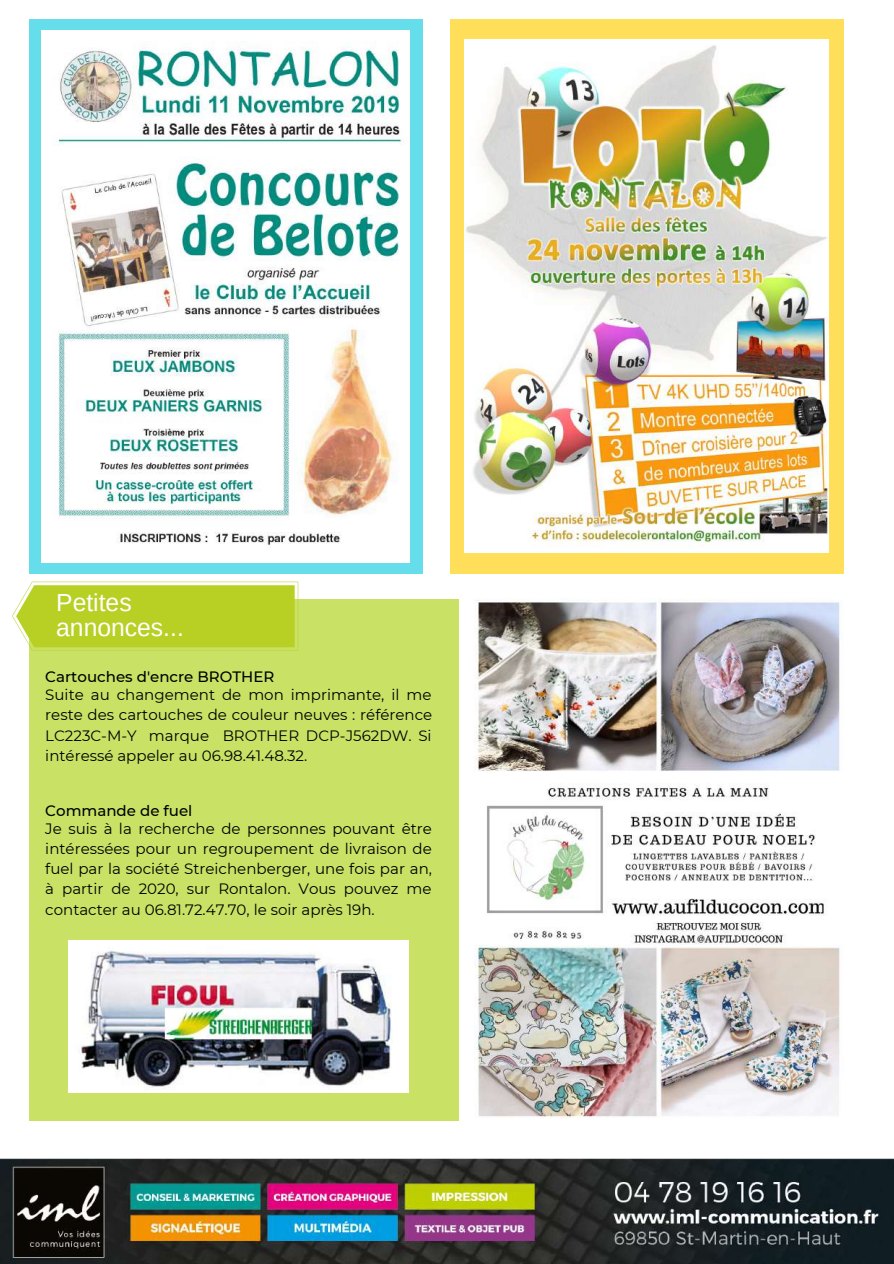
<style>
.page{position:relative;width:894px;height:1264px;background:#fff}
.page>*{position:absolute;margin:0;border:0;box-sizing:border-box;transform-origin:0 0}
.t1{font:24.75px/24.9px "Arimo";color:#fff}
.t2{font:15px/20.2px "Montserrat";color:#000;text-align:justify}
.t3{font:500 15px "Montserrat";color:#000}
</style>
<div class="page">
<img style="left:0;top:1158px;width:893px;height:105px">
<div style="left:29px;top:19px;width:393px;height:554px;background:#66ddea"></div>
<img style="left:42px;top:30px;width:367px;height:532px">
<div style="left:450px;top:19px;width:393px;height:554px;background:#ffde59"></div>
<img style="left:465px;top:40px;width:363px;height:512px">
<div style="left:29px;top:598px;width:429px;height:522px;background:#c9e265"></div>
<svg style="left:12px;top:581px;width:286px;height:69px;background:#bfd43b"></svg>
<img style="left:69px;top:940px;width:340px;height:152px">
<img style="left:474px;top:600px;width:366px;height:518px">
<h1 class="t1" style="left:56px;top:590px;width:129px">Petites annonces...</h1>
<p class="t3" style="left:45px;top:667px;width:230px">Cartouches d'encre BROTHER</p>
<p class="t2" style="left:45px;top:684px;width:388px">Suite au changement de mon imprimante, il me reste des cartouches de couleur neuves : référence LC223C-M-Y marque BROTHER DCP-J562DW. Si intéressé appeler au 06.98.41.48.32.</p>
<p class="t3" style="left:45px;top:801px;width:149px">Commande de fuel</p>
<p class="t2" style="left:45px;top:818px;width:388px">Je suis à la recherche de personnes pouvant être intéressées pour un regroupement de livraison de fuel par la société Streichenberger, une fois par an, à partir de 2020, sur Rontalon. Vous pouvez me contacter au 06.81.72.47.70, le soir après 19h.</p>
</div>
